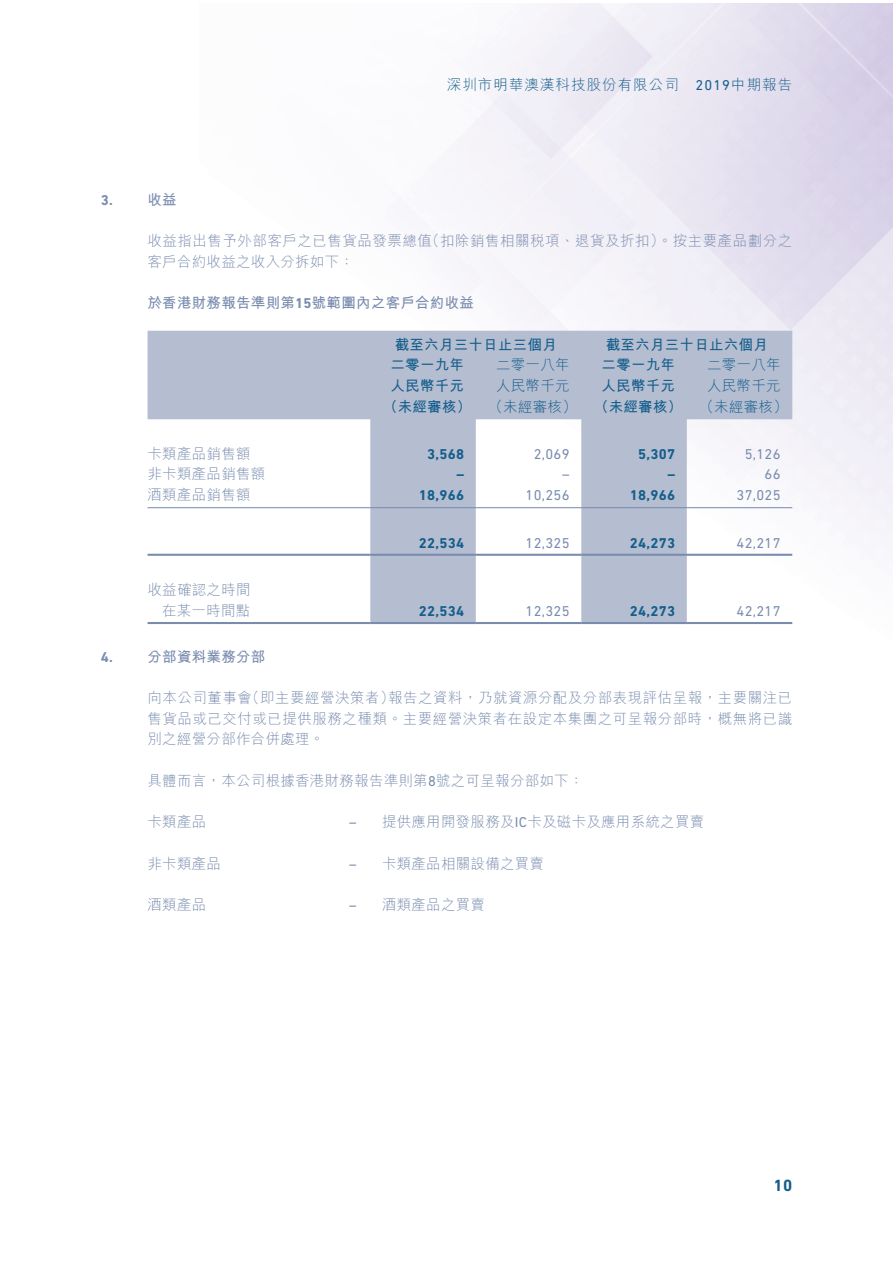
<style>
.page{position:relative;width:893px;height:1263px;background:#fff}
.page>*{position:absolute;margin:0;border:0;box-sizing:border-box;transform-origin:0 0}
.t1{font:700 16.5px "DIN Next LT Pro";color:#155e8b}
.t2{font:14.4px/20.7px "M Hei HK Light E Ten B5 H";letter-spacing:.02em;color:#798cae}
.t3{font:14.4px "M Hei HK Bold E Ten B5 H";letter-spacing:.02em;color:#155e8b}
.t4{font:14.4px "DIN Next LT Pro";letter-spacing:.02em;color:#798cae}
.t5{font:700 14.4px "DIN Next LT Pro";letter-spacing:.02em;color:#155e8b}
.t6{font:14.4px "M Hei HK Light E Ten B5 H";letter-spacing:.075em;color:#155e8b}
.t7{font:14.4px "M Hei HK Bold E Ten B5 H";letter-spacing:.02em;color:#798cae}
.t8{font:700 14.4px "DIN Next LT Pro";color:#798cae}
.s1{font-family:"DIN Next LT Pro"}
.s2{font-family:"DIN Next LT Pro";font-weight:700}
.s3{font-family:"M Hei HK Light E Ten B5 H"}
</style>
<div class="page">
<svg style="left:148px;top:331px;width:644px;height:291px;fill:#b5bdd1"></svg>
<hr style="left:148px;top:507px;width:222px;height:1px;background:#798cae">
<hr style="left:370px;top:507px;width:106px;height:1px;background:#798cae">
<hr style="left:476px;top:507px;width:105px;height:1px;background:#798cae">
<hr style="left:581px;top:507px;width:106px;height:1px;background:#798cae">
<hr style="left:687px;top:507px;width:105px;height:1px;background:#798cae">
<hr style="left:148px;top:554px;width:222px;height:2px;background:#798cae">
<hr style="left:370px;top:554px;width:106px;height:2px;background:#798cae">
<hr style="left:476px;top:554px;width:105px;height:2px;background:#798cae">
<hr style="left:581px;top:554px;width:106px;height:2px;background:#798cae">
<hr style="left:687px;top:554px;width:105px;height:2px;background:#798cae">
<hr style="left:148px;top:622px;width:222px;height:2px;background:#798cae">
<hr style="left:370px;top:622px;width:106px;height:2px;background:#798cae">
<hr style="left:476px;top:622px;width:105px;height:2px;background:#798cae">
<hr style="left:581px;top:622px;width:106px;height:2px;background:#798cae">
<hr style="left:687px;top:622px;width:105px;height:2px;background:#798cae">
<p class="t6" style="left:447px;top:79px;width:347px">深圳市明華澳漢科技股份有限公司 <span class="s1">2019</span>中期報告</p>
<p class="t8" style="left:101px;top:195px;width:14px">3.</p>
<p class="t7" style="left:148px;top:194px;width:31px">收益</p>
<p class="t2" style="left:148px;top:232px;width:646px">收益指出售予外部客戶之已售貨品發票總值（扣除銷售相關稅項、退貨及折扣）。按主要產品劃分之客戶合約收益之收入分拆如下：</p>
<p class="t7" style="left:148px;top:297px;width:328px">於香港財務報告準則第<span class="s2">15</span>號範圍內之客戶合約收益</p>
<p class="t3" style="left:395px;top:339px;width:164px">截至六月三十日止三個月</p>
<p class="t3" style="left:606px;top:339px;width:164px">截至六月三十日止六個月</p>
<p class="t3" style="left:391px;top:359px;width:75px">二零一九年</p>
<p class="t6" style="left:496px;top:359px;width:75px">二零一八年</p>
<p class="t3" style="left:602px;top:359px;width:75px">二零一九年</p>
<p class="t6" style="left:707px;top:359px;width:75px">二零一八年</p>
<p class="t3" style="left:391px;top:380px;width:75px">人民幣千元</p>
<p class="t6" style="left:496px;top:380px;width:75px">人民幣千元</p>
<p class="t3" style="left:602px;top:380px;width:75px">人民幣千元</p>
<p class="t6" style="left:707px;top:380px;width:75px">人民幣千元</p>
<p class="t3" style="left:383px;top:401px;width:406px">（未經審核） <span class="s3">（未經審核）</span> （未經審核） <span class="s3">（未經審核）</span></p>
<p class="t2" style="left:148px;top:445px;width:105px">卡類產品銷售額</p>
<p class="t5" style="left:427px;top:449px;width:39px">3,568</p>
<p class="t4" style="left:534px;top:449px;width:37px">2,069</p>
<p class="t5" style="left:638px;top:449px;width:39px">5,307</p>
<p class="t4" style="left:745px;top:449px;width:37px">5,126</p>
<p class="t2" style="left:148px;top:466px;width:119px">非卡類產品銷售額</p>
<p class="t5" style="left:456px;top:470px;width:9px">–</p>
<p class="t4" style="left:562px;top:470px;width:9px">–</p>
<p class="t5" style="left:667px;top:470px;width:9px">–</p>
<p class="t4" style="left:765px;top:470px;width:17px">66</p>
<p class="t2" style="left:148px;top:486px;width:105px">酒類產品銷售額</p>
<p class="t5" style="left:419px;top:490px;width:47px">18,966</p>
<p class="t4" style="left:526px;top:490px;width:45px">10,256</p>
<p class="t5" style="left:630px;top:490px;width:47px">18,966</p>
<p class="t4" style="left:737px;top:490px;width:45px">37,025</p>
<p class="t5" style="left:419px;top:538px;width:47px">22,534</p>
<p class="t4" style="left:526px;top:538px;width:45px">12,325</p>
<p class="t5" style="left:630px;top:538px;width:47px">24,273</p>
<p class="t4" style="left:737px;top:538px;width:45px">42,217</p>
<p class="t2" style="left:148px;top:581px;width:105px;text-align:right">收益確認之時間在某一時間點</p>
<p class="t5" style="left:419px;top:606px;width:47px">22,534</p>
<p class="t4" style="left:526px;top:606px;width:45px">12,325</p>
<p class="t5" style="left:630px;top:606px;width:47px">24,273</p>
<p class="t4" style="left:737px;top:606px;width:45px">42,217</p>
<p class="t8" style="left:101px;top:652px;width:14px">4.</p>
<p class="t7" style="left:148px;top:651px;width:119px">分部資料業務分部</p>
<p class="t2" style="left:148px;top:689px;width:646px;text-align:justify">向本公司董事會（即主要經營決策者）報告之資料，乃就資源分配及分部表現評估呈報，主要關注已售貨品或己交付或已提供服務之種類。主要經營決策者在設定本集團之可呈報分部時，概無將已識別之經營分部作合併處理。</p>
<p class="t2" style="left:148px;top:772px;width:437px">具體而言，本公司根據香港財務報告準則第<span class="s1">8</span>號之可呈報分部如下：</p>
<p class="t2" style="left:148px;top:813px;width:60px">卡類產品</p>
<p class="t2" style="left:349px;top:813px;width:357px"><span class="s1">–</span> 提供應用開發服務及<span class="s1">IC</span>卡及磁卡及應用系統之買賣</p>
<p class="t2" style="left:148px;top:855px;width:75px">非卡類產品</p>
<p class="t2" style="left:349px;top:855px;width:197px"><span class="s1">–</span> 卡類產品相關設備之買賣</p>
<p class="t2" style="left:148px;top:896px;width:60px">酒類產品</p>
<p class="t2" style="left:349px;top:896px;width:138px"><span class="s1">–</span> 酒類產品之買賣</p>
<p class="t1" style="left:773px;top:1179px;width:20px">10</p>
</div>
